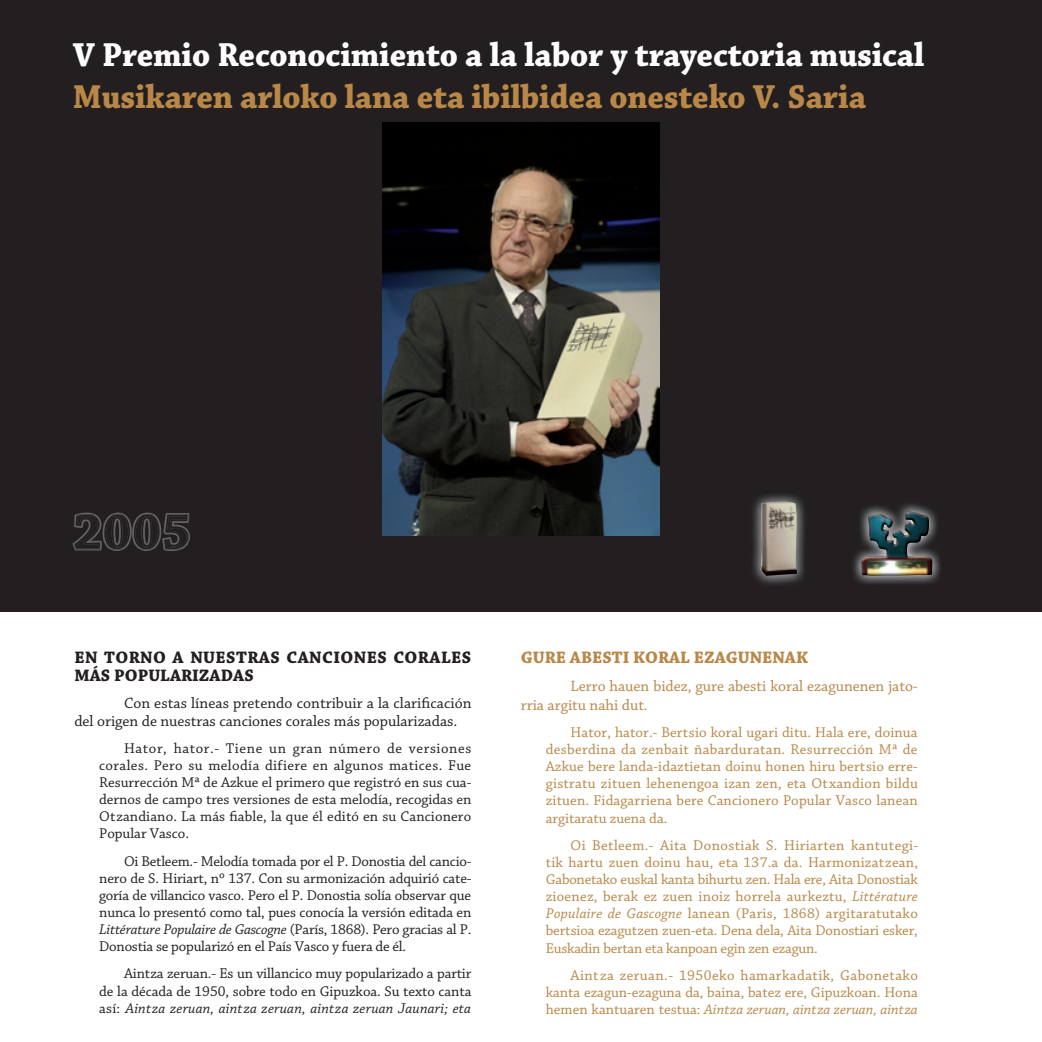
<style>
.page{position:relative;width:1042px;height:1042px;background:#fff}
.page>*{position:absolute;margin:0;border:0;box-sizing:border-box;transform-origin:0 0}
.t1{font:700 52.5px "Chaparral Pro";color:#231f20}
.t2{font:700 35px "Chaparral Pro";letter-spacing:-.005em;color:#fff;scale:.95 1}
.t3{font:700 35px "Chaparral Pro";letter-spacing:-.005em;color:#b98747;scale:.95 1}
.t4{font:700 17.5px/18.4px "Chaparral Pro";letter-spacing:.025em;color:#231f20}
.t5{font:700 17.5px "Chaparral Pro";color:#b98747}
.t6{font:15.75px/17.2px "Chaparral Pro";color:#231f20}
.t7{font:15.75px/18.4px "Chaparral Pro";color:#b98747}
.t8{font:14.88px/17.2px "Chaparral Pro";color:#b98747;text-align:justify}
.t9{font:14.88px/17.2px "Chaparral Pro";letter-spacing:-.005em;color:#231f20;text-align:justify}
.s1{font-style:italic}
</style>
<div class="page">
<div style="left:0;top:0;width:1042px;height:612px;background:#231f20"></div>
<img style="left:383px;top:123px;width:276px;height:413px">
<img style="left:853px;top:504px;width:87px;height:80px">
<img style="left:868px;top:511px;width:55px;height:4px">
<img style="left:892px;top:515px;width:22px;height:21px">
<img style="left:753px;top:494px;width:52px;height:91px">
<img style="left:761px;top:502px;width:37px;height:74px">
<svg style="left:73px;top:512px;width:117px;height:39px"></svg>
<h2 class="t2" style="left:73px;top:35px;width:898px">V Premio Reconocimiento a la labor y trayectoria musical</h2>
<h2 class="t3" style="left:73px;top:77px;width:836px">Musikaren arloko lana eta ibilbidea onesteko V. Saria</h2>
<h1 class="t1" style="left:73px;top:501px;width:120px">2005</h1>
<p class="t4" style="left:74px;top:649px;width:398px">EN TORNO A NUESTRAS CANCIONES CORALES<br>MÁS POPULARIZADAS</p>
<p class="t6" style="left:74px;top:695px;width:399px;text-indent:50px">Con estas líneas pretendo contribuir a la clarificación del origen de nuestras canciones corales más popularizadas.</p>
<p class="t9" style="left:99px;top:740px;width:374px;text-indent:25px">Hator, hator.- Tiene un gran número de versiones corales. Pero su melodía difiere en algunos matices. Fue Resurrección Mª de Azkue el primero que registró en sus cua&shy;dernos de campo tres versiones de esta melodía, recogidas en Ot zandiano. La más fiable, la que él editó en su Cancionero Popular Vasco.</p>
<p class="t9" style="left:99px;top:853px;width:374px;text-indent:25px">Oi Betleem.- Melodía tomada por el P. Donostia del cancio&shy;nero de S. Hiriart, nº 137. Con su armonización adquirió cate&shy;goría de villancico vasco. Pero el P. Donostia solía observar que nunca lo presentó como tal, pues conocía la versión editada en <span class="s1">Littérature Populaire de Gascogne</span> (París, 1868). Pero gracias al P.<br>Donostia se popularizó en el País Vasco y fuera de él.</p>
<p class="t9" style="left:99px;top:965px;width:374px;text-indent:25px">Aint za zeruan.- Es un villancico muy popularizado a partir de la década de 1950, sobre todo en Gipuzkoa. Su texto canta así: <span class="s1">Aint za zeruan, aint za zeruan, aint za zeruan Jaunari; eta</span></p>
<p class="t5" style="left:521px;top:647px;width:288px">GURE ABESTI KORAL EZAGUNENAK</p>
<p class="t7" style="left:521px;top:678px;width:398px;text-indent:50px">Lerro hauen bidez, gure abesti koral ezagunenen jato&shy;rria argitu nahi dut.</p>
<p class="t8" style="left:546px;top:724px;width:374px;text-indent:25px">Hator, hator.- Bert sio koral ugari ditu. Hala ere, doinua desberdina da zenbait ñabarduratan. Resurrección Mª de Azkue bere landa-idaztietan doinu honen hiru bert sio erre&shy;gistratu zituen lehenengoa izan zen, eta Ot xandion bildu zituen. Fidagarriena bere Cancionero Popular Vasco lanean argitaratu zuena da.</p>
<p class="t8" style="left:546px;top:837px;width:374px;text-indent:25px">Oi Betleem.- Aita Donostiak S. Hiriarten kantutegi&shy;tik hartu zuen doinu hau, eta 137.a da. Harmonizat zean, Gabonetako euskal kanta bihurtu zen. Hala ere, Aita Donostiak zioenez, berak ez zuen inoiz horrela aurkeztu, <span class="s1">Littérature Populaire de Gascogne</span> lanean (Paris, 1868) argitaratutako bert sioa ezagut zen zuen-eta. Dena dela, Aita Donostiari esker, Euskadin bertan eta kanpoan egin zen ezagun.</p>
<p class="t8" style="left:546px;top:967px;width:374px;text-indent:25px">Aint za zeruan.- 1950eko hamarkadatik, Gabonetako kanta ezagun-ezaguna da, baina, batez ere, Gipuzkoan. Hona hemen kantuaren testua: <span class="s1">Aint za zeruan, aint za zeruan, aint za</span></p>
</div>
